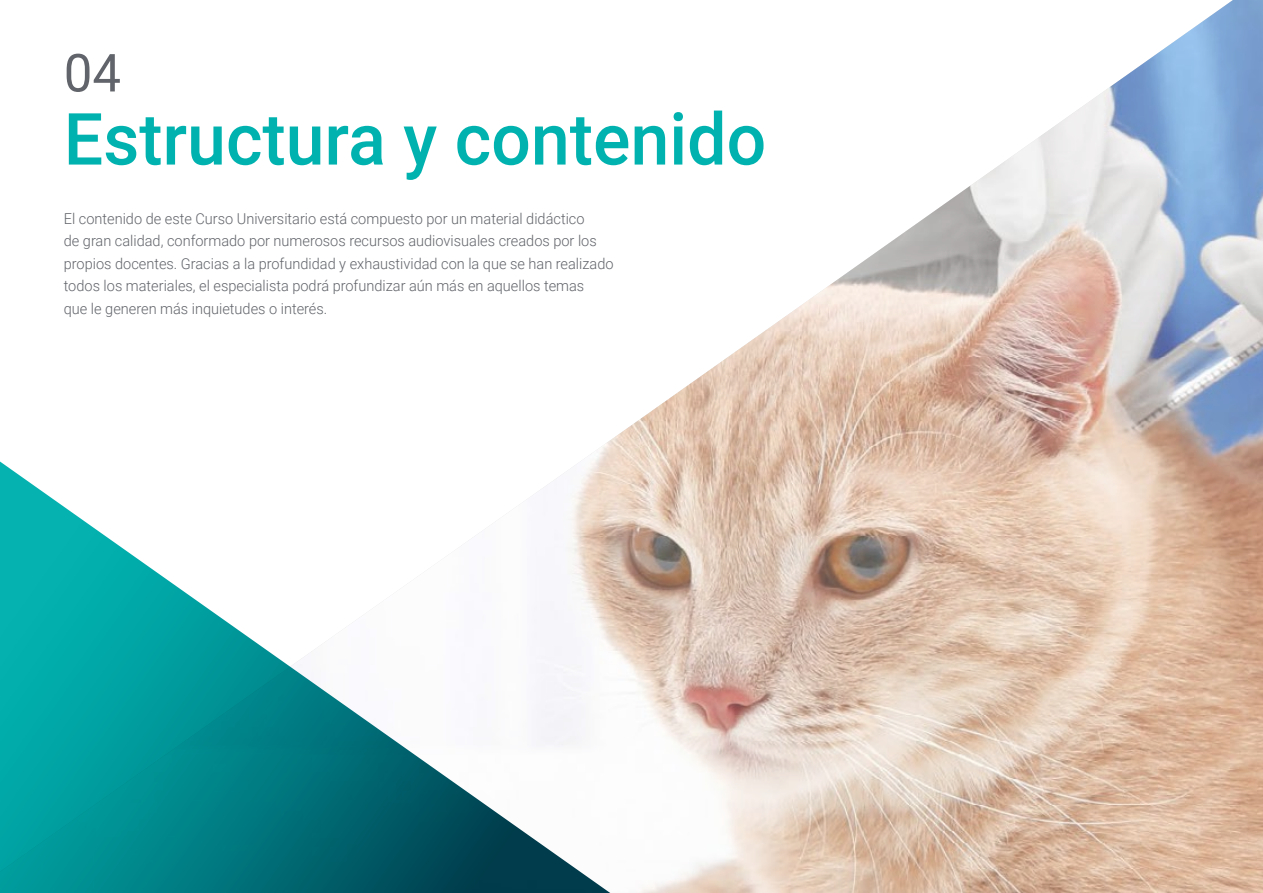
<style>
.page{position:relative;width:1263px;height:893px;background:#fff}
.page>*{position:absolute;margin:0;border:0;box-sizing:border-box;transform-origin:0 0}
.t1{font:500 72px "Roboto";color:#00b2af}
.t2{font:52.5px "Roboto";color:#61646a}
.t3{font:300 15px/22.5px "Roboto";color:#61646a}
</style>
<div class="page">
<img style="left:603px;top:0;width:660px;height:893px">
<svg style="left:0;top:446px;width:640px;height:447px"></svg>
<h2 class="t2" style="left:64px;top:36px;width:59px">04</h2>
<h1 class="t1" style="left:64px;top:89px;width:704px">Estructura y contenido</h1>
<p class="t3" style="left:64px;top:207px;width:551px">El contenido de este Curso Universitario está compuesto por un material didáctico<br>de gran calidad, conformado por numerosos recursos audiovisuales creados por los propios docentes. Gracias a la profundidad y exhaustividad con la que se han realizado todos los materiales, el especialista podrá profundizar aún más en aquellos temas<br>que le generen más inquietudes o interés.</p>
</div>
